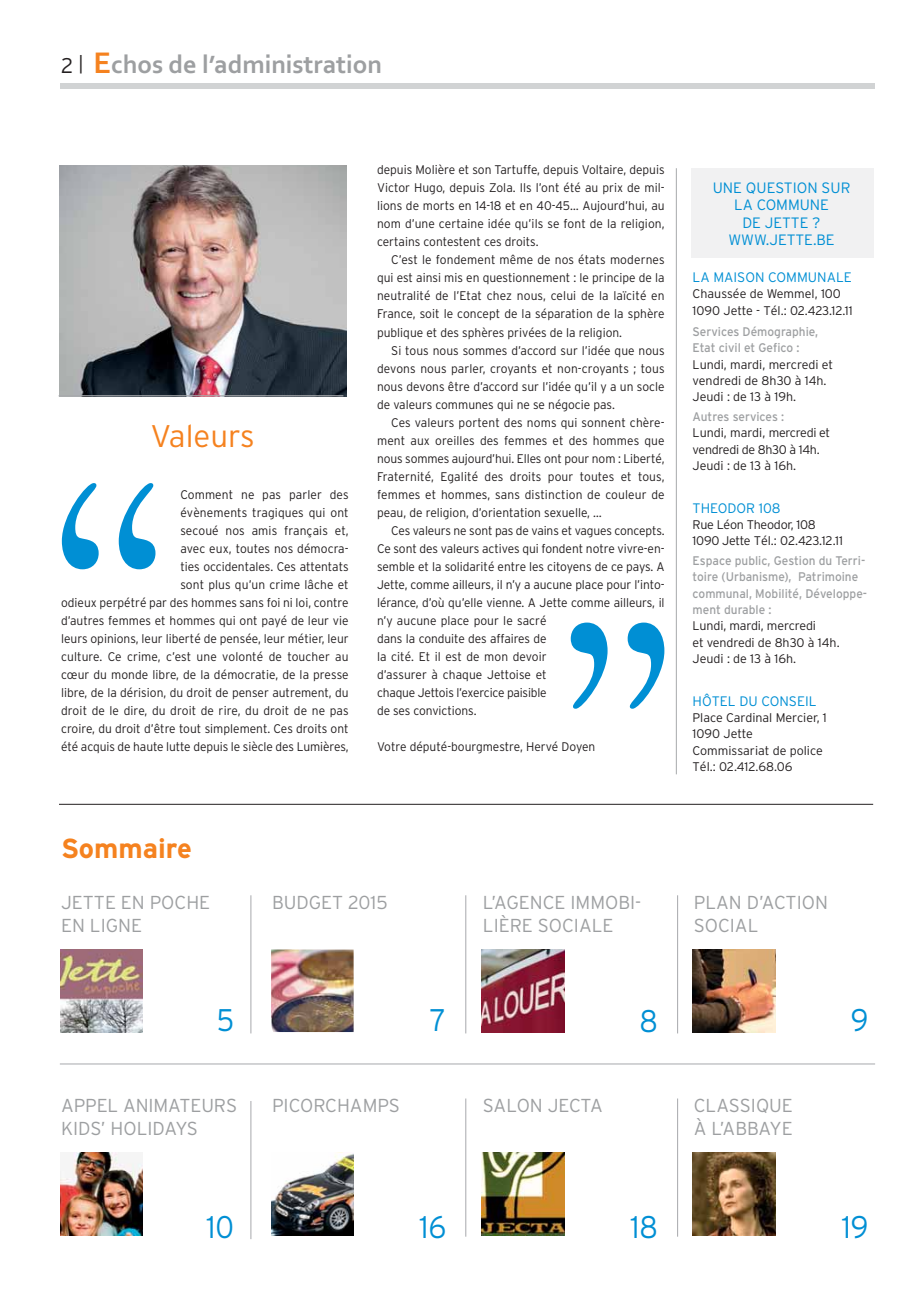
<style>
.page{position:relative;width:921px;height:1292px;background:#fff}
.page>*{position:absolute;margin:0;border:0;box-sizing:border-box;transform-origin:0 0}
.t1{font:301.25px "Caslon Two Twenty Four";color:#008fd4;scale:.92 1}
.t2{font:301.25px "Caslon Two Twenty Four";color:#008fd4;scale:.93 1}
.t3{font:300 31.25px "Interstate";color:#008fd4;scale:.93 1}
.t4{font:300 31.25px "Interstate";color:#f5821f}
.t5{font:700 27.5px "Interstate";color:#f5821f}
.t6{font:700 26.25px "Corbel";color:#9d9fa1}
.t7{font:300 18.75px/22.5px "Interstate";color:#9d9fa1}
.t8{font:300 15px/17.5px "Interstate";letter-spacing:-.005em;color:#008fd4;text-align:center}
.t9{font:300 13.75px "Interstate";color:#008fd4}
.t10{font:300 12.5px/18px "Interstate";color:#231f20;text-align:justify;scale:.96 1}
.t11{font:300 12.5px/16.2px "Interstate";color:#231f20}
.t12{font:12.5px/16.2px "Interstate";color:#9d9fa1;scale:.95 1}
.t13{font:300 12.5px/16.2px "Interstate";letter-spacing:-.025em;color:#231f20}
.t14{font:300 12.5px/16.2px "Interstate";letter-spacing:-.02em;color:#231f20}
.s1{font-family:"Interstate";font-weight:300;font-size:21.25px;color:#231f20}
.s2{font-family:"Interstate";font-weight:300;font-size:18.75px;color:#231f20}
.s3{font-size:31.25px;color:#f5821f}
</style>
<div class="page">
<div style="left:60px;top:83px;width:814px;height:6px;background:#d1d3d4"></div>
<div style="left:691px;top:168px;width:183px;height:90px;background:#f1f1f2"></div>
<img style="left:60px;top:165px;width:287px;height:231px">
<hr style="left:59px;top:395px;width:284px;height:1px;background:#a7a9ac">
<hr style="left:676px;top:168px;width:1px;height:606px;background:#a7a9ac">
<hr style="left:59px;top:804px;width:814px;height:1px;background:#231f20">
<img style="left:60px;top:949px;width:83px;height:83px">
<img style="left:60px;top:1152px;width:83px;height:83px">
<img style="left:271px;top:949px;width:82px;height:83px">
<img style="left:271px;top:1152px;width:82px;height:83px">
<img style="left:482px;top:949px;width:82px;height:83px">
<img style="left:482px;top:1152px;width:82px;height:83px">
<img style="left:693px;top:949px;width:82px;height:83px">
<img style="left:693px;top:1152px;width:82px;height:83px">
<hr style="left:60px;top:1063px;width:815px;height:1px;background:#a7a9ac">
<hr style="left:250px;top:895px;width:1px;height:138px;background:#a7a9ac">
<hr style="left:250px;top:1100px;width:1px;height:139px;background:#a7a9ac">
<hr style="left:465px;top:895px;width:1px;height:138px;background:#a7a9ac">
<hr style="left:677px;top:895px;width:1px;height:138px;background:#a7a9ac">
<hr style="left:465px;top:1098px;width:1px;height:138px;background:#a7a9ac">
<hr style="left:677px;top:1098px;width:1px;height:138px;background:#a7a9ac">
<h3 class="t6" style="left:61px;top:49px;width:322px"><span class="s1">2</span> <span class="s2">|</span> <span class="s3">E</span>chos de l’administration</h3>
<h2 class="t4" style="left:150px;top:424px;width:106px">Valeurs</h2>
<h1 class="t1" style="left:44px;top:485px;width:142px">“</h1>
<p class="t10" style="left:61px;top:486px;width:301px;text-align:right">Comment ne pas parler des<br>évènements tragiques qui ont<br>secoué nos amis français et,<br>avec eux, toutes nos démocra-<br>ties occidentales. Ces attentats<br>sont plus qu’un crime lâche et<br>odieux perpétré par des hommes sans foi ni loi, contre d’autres femmes et hommes qui ont payé de leur vie leurs opinions, leur liberté de pensée, leur métier, leur culture. Ce crime, c’est une volonté de toucher au cœur du monde libre, de la démocratie, de la presse libre, de la dérision, du droit de penser autrement, du droit de le dire, du droit de rire, du droit de ne pas croire, du droit d’être tout simplement. Ces droits ont été acquis de haute lutte depuis le siècle des Lumières,</p>
<p class="t10" style="left:377px;top:162px;width:301px">depuis Molière et son Tartuffe, depuis Voltaire, depuis Victor Hugo, depuis Zola. Ils l’ont été au prix de mil&shy;lions de morts en 14-18 et en 40-45… Aujourd’hui, au nom d’une certaine idée qu’ils se font de la religion, certains contestent ces droits.</p>
<p class="t10" style="left:377px;top:252px;width:301px;text-indent:14px">C’est le fondement même de nos états modernes qui est ainsi mis en questionnement : le principe de la neutralité de l’Etat chez nous, celui de la laïcité en France, soit le concept de la séparation de la sphère publique et des sphères privées de la religion.</p>
<p class="t10" style="left:377px;top:342px;width:301px;text-indent:14px">Si tous nous sommes d’accord sur l’idée que nous devons nous parler, croyants et non-croyants ; tous nous devons être d’accord sur l’idée qu’il y a un socle de valeurs communes qui ne se négocie pas.</p>
<p class="t10" style="left:377px;top:414px;width:301px;text-indent:14px">Ces valeurs portent des noms qui sonnent chère&shy;ment aux oreilles des femmes et des hommes que nous sommes aujourd’hui. Elles ont pour nom : Liberté, Fraternité, Egalité des droits pour toutes et tous, femmes et hommes, sans distinction de couleur de peau, de religion, d’orientation sexuelle, …</p>
<p class="t10" style="left:377px;top:522px;width:301px;text-align:left;text-indent:14px">Ces valeurs ne sont pas de vains et vagues concepts.<br>Ce sont des valeurs actives qui fondent notre vivre-en&shy;semble et la solidarité entre les citoyens de ce pays. A Jette, comme ailleurs, il n’y a aucune place pour l’into&shy;lérance, d’où qu’elle vienne. A Jette comme ailleurs, il n’y aucune place pour le sacré<br>dans la conduite des affaires de<br>la cité. Et il est de mon devoir<br>d’assurer à chaque Jettoise et<br>chaque Jettois l’exercice paisible<br>de ses convictions.</p>
<p class="t10" style="left:377px;top:738px;width:229px">Votre député-bourgmestre, Hervé Doyen</p>
<h1 class="t2" style="left:553px;top:622px;width:140px">”</h1>
<h3 class="t5" style="left:61px;top:838px;width:132px">Sommaire</h3>
<h3 class="t7" style="left:61px;top:892px;width:151px">JETTE EN POCHE<br>EN LIGNE</h3>
<h3 class="t7" style="left:272px;top:892px;width:117px">BUDGET 2015</h3>
<h3 class="t7" style="left:483px;top:892px;width:160px">L’AGENCE IMMOBI-<br>LIÈRE SOCIALE</h3>
<p class="t8" style="left:713px;top:180px;width:139px">UNE QUESTION SUR<br>LA COMMUNE<br>DE JETTE ?<br>WWW.JETTE.BE</p>
<p class="t9" style="left:692px;top:272px;width:161px">LA MAISON COMMUNALE</p>
<p class="t11" style="left:692px;top:287px;width:162px">Chaussée de Wemmel, 100<br>1090 Jette - Tél.: 02.423.12.11</p>
<p class="t12" style="left:692px;top:325px;width:134px">Services Démographie,<br>Etat civil et Gefico :</p>
<p class="t11" style="left:692px;top:357px;width:142px">Lundi, mardi, mercredi et vendredi de 8h30 à 14h.<br>Jeudi : de 13 à 19h.</p>
<p class="t12" style="left:692px;top:409px;width:98px">Autres services :</p>
<p class="t13" style="left:692px;top:426px;width:139px">Lundi, mardi, mercredi et vendredi de 8h30 à 14h.<br>Jeudi : de 13 à 16h.</p>
<p class="t9" style="left:692px;top:503px;width:90px">THEODOR 108</p>
<p class="t14" style="left:692px;top:517px;width:152px">Rue Léon Theodor, 108<br>1090 Jette Tél.: 02.423.12.11</p>
<p class="t12" style="left:692px;top:553px;width:185px">Espace public, Gestion du Terri&shy;toire (Urbanisme), Patrimoine communal, Mobilité, Développe&shy;ment durable :</p>
<p class="t11" style="left:692px;top:618px;width:149px">Lundi, mardi, mercredi<br>et vendredi de 8h30 à 14h.<br>Jeudi : de 13 à 16h.</p>
<p class="t9" style="left:692px;top:696px;width:126px">HÔTEL DU CONSEIL</p>
<p class="t11" style="left:692px;top:710px;width:136px">Place Cardinal Mercier, 1<br>1090 Jette<br>Commissariat de police<br>Tél.: 02.412.68.06</p>
<h3 class="t7" style="left:694px;top:892px;width:136px">PLAN D’ACTION<br>SOCIAL</h3>
<h2 class="t3" style="left:217px;top:1008px;width:20px">5</h2>
<h3 class="t7" style="left:61px;top:1095px;width:178px">APPEL ANIMATEURS<br>KIDS’ HOLIDAYS</h3>
<h3 class="t7" style="left:272px;top:1095px;width:130px">PICORCHAMPS</h3>
<h2 class="t3" style="left:430px;top:1008px;width:19px">7</h2>
<h3 class="t7" style="left:483px;top:1095px;width:121px">SALON JECTA</h3>
<h2 class="t3" style="left:639px;top:1009px;width:21px">8</h2>
<h3 class="t7" style="left:694px;top:1095px;width:101px">CLASSIQUE<br>À L’ABBAYE</h3>
<h2 class="t3" style="left:851px;top:1008px;width:21px">9</h2>
<h2 class="t3" style="left:207px;top:1215px;width:31px">10</h2>
<h2 class="t3" style="left:419px;top:1215px;width:30px">16</h2>
<h2 class="t3" style="left:630px;top:1215px;width:31px">18</h2>
<h2 class="t3" style="left:842px;top:1215px;width:30px">19</h2>
</div>
